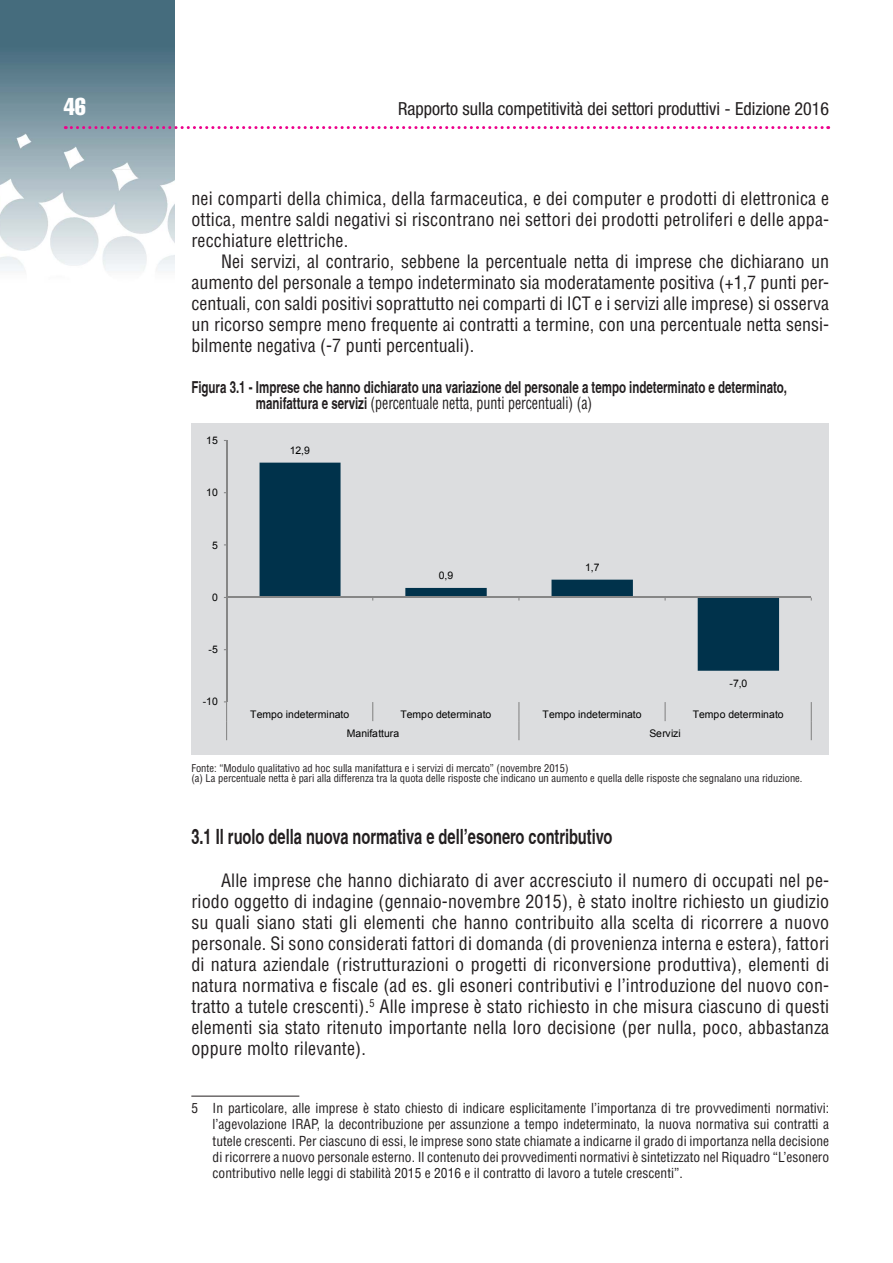
<style>
.page{position:relative;width:893px;height:1263px;background:#fff}
.page>*{position:absolute;margin:0;border:0;box-sizing:border-box;transform-origin:0 0}
.t1{font:24px "Helvetica LT Std Comp";color:#fff}
.t2{font:700 condensed 21px "Helvetica";color:#231f20;scale:.85 1}
.t3{font:condensed 18px/21px "Helvetica LT Std";letter-spacing:.01em;color:#231f20;text-align:justify}
.t4{font:condensed 18px "Helvetica Neue LT Std";color:#231f20}
.t5{font:700 condensed 16.5px "Helvetica";color:#231f20;scale:.85 1}
.t6{font:condensed 16.5px "Helvetica LT Std";color:#231f20;scale:.85 1}
.t7{font:condensed 13.5px/16.2px "Helvetica LT Std";color:#231f20;text-align:justify}
.t8{font:condensed 10.5px/10.5px "Helvetica LT Std";color:#231f20}
.t9{font:10.5px "Arial";letter-spacing:-.005em;color:#000}
.s1{font-family:"Helvetica";font-weight:700}
</style>
<div class="page">
<img style="left:0;top:0;width:174px;height:271px">
<svg style="left:65px;top:126px;width:764px;height:3px"></svg>
<hr style="left:191px;top:1096px;width:108px;height:1px;background:#231f20">
<div style="left:191px;top:423px;width:638px;height:332px;background:#dcdddf"></div>
<svg style="left:260px;top:463px;width:519px;height:208px"></svg>
<hr style="left:226px;top:441px;width:1px;height:261px;background:#868686">
<hr style="left:227px;top:597px;width:584px;height:1px;background:#868686">
<svg style="left:665px;top:702px;width:1px;height:19px"></svg>
<svg style="left:372px;top:702px;width:1px;height:19px"></svg>
<svg style="left:811px;top:702px;width:1px;height:38px"></svg>
<svg style="left:518px;top:702px;width:1px;height:38px"></svg>
<svg style="left:224px;top:701px;width:3px;height:39px"></svg>
<h1 class="t1" style="left:64px;top:91px;width:24px">46</h1>
<p class="t4" style="left:398px;top:98px;width:433px">Rapporto sulla competitività dei settori produttivi - Edizione 2016</p>
<p class="t3" style="left:191px;top:188px;width:639px">nei comparti della chimica, della farmaceutica, e dei computer e prodotti di elettronica e ottica, mentre saldi negativi si riscontrano nei settori dei prodotti petroliferi e delle appa&shy;recchiature elettriche.</p>
<p class="t3" style="left:191px;top:251px;width:639px;text-indent:30px">Nei servizi, al contrario, sebbene la percentuale netta di imprese che dichiarano un aumento del personale a tempo indeterminato sia moderatamente positiva (+1,7 punti per&shy;centuali, con saldi positivi soprattutto nei comparti di ICT e i servizi alle imprese) si osserva un ricorso sempre meno frequente ai contratti a termine, con una percentuale netta sensi&shy;bilmente negativa (-7 punti percentuali).</p>
<p class="t5" style="left:191px;top:377px;width:702px">Figura 3.1 - Imprese che hanno dichiarato una variazione del personale a tempo indeterminato e determinato,</p>
<p class="t6" style="left:256px;top:393px;width:397px"><span class="s1">manifattura e servizi</span> (percentuale netta, punti percentuali) (a)</p>
<p class="t9" style="left:206px;top:433px;width:13px">15</p>
<p class="t9" style="left:206px;top:485px;width:13px">10</p>
<p class="t9" style="left:212px;top:538px;width:7px">5</p>
<p class="t9" style="left:212px;top:590px;width:7px">0</p>
<p class="t9" style="left:208px;top:642px;width:11px">-5</p>
<p class="t9" style="left:203px;top:695px;width:17px">-10</p>
<p class="t9" style="left:290px;top:443px;width:22px">12,9</p>
<p class="t9" style="left:439px;top:568px;width:16px">0,9</p>
<p class="t9" style="left:585px;top:560px;width:16px">1,7</p>
<p class="t9" style="left:729px;top:677px;width:20px">-7,0</p>
<p class="t9" style="left:250px;top:707px;width:101px">Tempo indeterminato</p>
<p class="t9" style="left:400px;top:707px;width:93px">Tempo determinato</p>
<p class="t9" style="left:542px;top:707px;width:101px">Tempo indeterminato</p>
<p class="t9" style="left:693px;top:707px;width:93px">Tempo determinato</p>
<p class="t9" style="left:347px;top:726px;width:54px">Manifattura</p>
<p class="t9" style="left:649px;top:726px;width:33px">Servizi</p>
<p class="t8" style="left:191px;top:762px;width:613px">Fonte: “Modulo qualitativo ad hoc sulla manifattura e i servizi di mercato” (novembre 2015)<br>(a) La percentuale netta è pari alla differenza tra la quota delle risposte che indicano un aumento e quella delle risposte che segnalano una riduzione.</p>
<p class="t2" style="left:191px;top:824px;width:497px">3.1 Il ruolo della nuova normativa e dell’esonero contributivo</p>
<p class="t3" style="left:191px;top:869px;width:639px;text-indent:30px">Alle imprese che hanno dichiarato di aver accresciuto il numero di occupati nel pe&shy;riodo oggetto di indagine (gennaio-novembre 2015), è stato inoltre richiesto un giudizio su quali siano stati gli elementi che hanno contribuito alla scelta di ricorrere a nuovo personale. Si sono considerati fattori di domanda (di provenienza interna e estera), fattori di natura aziendale (ristrutturazioni o progetti di riconversione produttiva), elementi di natura normativa e fiscale (ad es. gli esoneri contributivi e l’introduzione del nuovo con&shy;tratto a tutele crescenti).<sup>5</sup> Alle imprese è stato richiesto in che misura ciascuno di questi elementi sia stato ritenuto importante nella loro decisione (per nulla, poco, abbastanza oppure molto rilevante).</p>
<p class="t7" style="left:213px;top:1100px;width:618px;text-indent:-21px">5 In particolare, alle imprese è stato chiesto di indicare esplicitamente l’importanza di tre provvedimenti normativi: l’agevolazione IRAP, la decontribuzione per assunzione a tempo indeterminato, la nuova normativa sui contratti a tutele crescenti. Per ciascuno di essi, le imprese sono state chiamate a indicarne il grado di importanza nella decisione di ricorrere a nuovo personale esterno. Il contenuto dei provvedimenti normativi è sintetizzato nel Riquadro “L’esonero contributivo nelle leggi di stabilità 2015 e 2016 e il contratto di lavoro a tutele crescenti”.</p>
</div>
